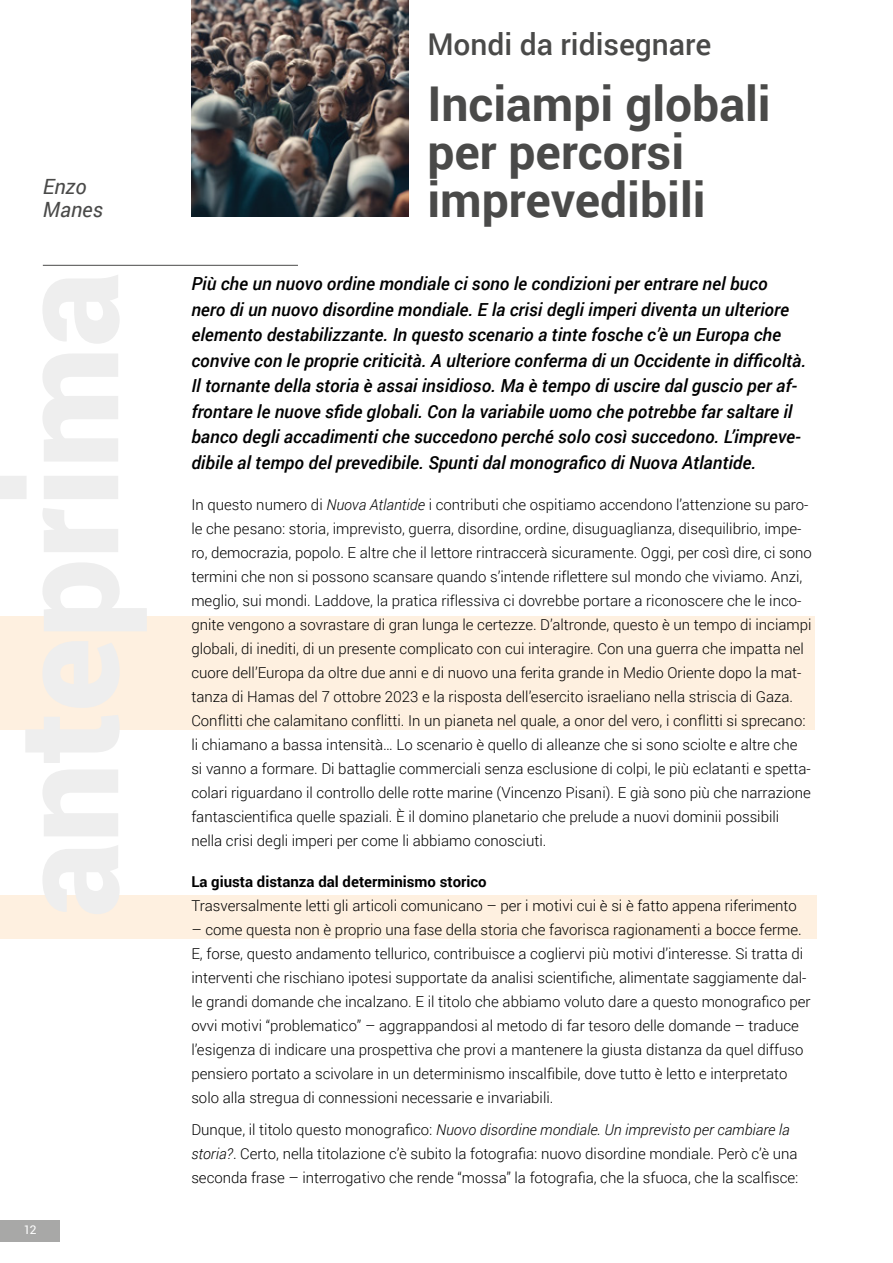
<style>
.page{position:relative;width:893px;height:1263px;background:#fff}
.page>*{position:absolute;margin:0;border:0;box-sizing:border-box;transform-origin:0 0}
.t1{font:700 48px/48px "Roboto";color:#4a4a49}
.t2{font:500 30px "Roboto";color:#4a4a49}
.t3{font:italic 21px/22.5px "Roboto";color:#4a4a49}
.t4{font:italic 500 18px/25.5px "Roboto";color:#000}
.t5{font:300 15px/24px "Roboto";color:#000}
.t6{font:700 15px "Roboto";color:#000}
.t7{font:12px "Roboto";color:#fff}
.s1{font-style:italic}
</style>
<div class="page">
<div style="left:0;top:1220px;width:60px;height:22px;background:#a8a8a7"></div>
<div style="left:0;top:616px;width:814px;height:113px;background:#fef0e0"></div>
<div style="left:0;top:896px;width:816px;height:43px;background:#fef0e0"></div>
<hr style="left:43px;top:265px;width:255px;height:1px;background:#4a4a49">
<svg style="left:0;top:275px;width:147px;height:639px"></svg>
<img style="left:191px;top:0;width:217px;height:217px">
<h3 class="t3" style="left:43px;top:175px;width:62px">Enzo<br>Manes</h3>
<p class="t7" style="left:24px;top:1221px;width:14px">12</p>
<h2 class="t2" style="left:427px;top:23px;width:286px">Mondi da ridisegnare</h2>
<h1 class="t1" style="left:427px;top:78px;width:345px">Inciampi globali per percorsi imprevedibili</h1>
<p class="t4" style="left:191px;top:270px;width:616px">Più che un nuovo ordine mondiale ci sono le condizioni per entrare nel buco<br>nero di un nuovo disordine mondiale. E la crisi degli imperi diventa un ulteriore elemento destabilizzante. In questo scenario a tinte fosche c’è un Europa che convive con le proprie criticità. A ulteriore conferma di un Occidente in difficoltà.<br>Il tornante della storia è assai insidioso. Ma è tempo di uscire dal guscio per af&shy;frontare le nuove sfide globali. Con la variabile uomo che potrebbe far saltare il banco degli accadimenti che succedono perché solo così succedono. L’impreve&shy;dibile al tempo del prevedibile. Spunti dal monografico di Nuova Atlantide.</p>
<p class="t5" style="left:191px;top:492px;width:622px">In questo numero di <span class="s1">Nuova Atlantide</span> i contributi che ospitiamo accendono l’attenzione su paro&shy;le che pesano: storia, imprevisto, guerra, disordine, ordine, disuguaglianza, disequilibrio, impe&shy;ro, democrazia, popolo. E altre che il lettore rintraccerà sicuramente. Oggi, per così dire, ci sono termini che non si possono scansare quando s’intende riflettere sul mondo che viviamo. Anzi, meglio, sui mondi. Laddove, la pratica riflessiva ci dovrebbe portare a riconoscere che le inco&shy;gnite vengono a sovrastare di gran lunga le certezze. D’altronde, questo è un tempo di inciampi globali, di inediti, di un presente complicato con cui interagire. Con una guerra che impatta nel cuore dell’Europa da oltre due anni e di nuovo una ferita grande in Medio Oriente dopo la mat&shy;tanza di Hamas del 7 ottobre 2023 e la risposta dell’esercito israeliano nella striscia di Gaza.<br>Conflitti che calamitano conflitti. In un pianeta nel quale, a onor del vero, i conflitti si sprecano: li chiamano a bassa intensità… Lo scenario è quello di alleanze che si sono sciolte e altre che si vanno a formare. Di battaglie commerciali senza esclusione di colpi, le più eclatanti e spetta&shy;colari riguardano il controllo delle rotte marine (Vincenzo Pisani). E già sono più che narrazione fantascientifica quelle spaziali. È il domino planetario che prelude a nuovi dominii possibili nella crisi degli imperi per come li abbiamo conosciuti.</p>
<p class="t6" style="left:191px;top:871px;width:297px">La giusta distanza dal determinismo storico</p>
<p class="t5" style="left:191px;top:893px;width:607px">Trasversalmente letti gli articoli comunicano – per i motivi cui è si è fatto appena riferimento</p>
<p class="t5" style="left:191px;top:917px;width:621px">– come questa non è proprio una fase della storia che favorisca ragionamenti a bocce ferme.<br>E, forse, questo andamento tellurico, contribuisce a cogliervi più motivi d’interesse. Si tratta di interventi che rischiano ipotesi supportate da analisi scientifiche, alimentate saggiamente dal&shy;le grandi domande che incalzano. E il titolo che abbiamo voluto dare a questo monografico per ovvi motivi “problematico” – aggrappandosi al metodo di far tesoro delle domande – traduce l’esigenza di indicare una prospettiva che provi a mantenere la giusta distanza da quel diffuso pensiero portato a scivolare in un determinismo inscalfibile, dove tutto è letto e interpretato solo alla stregua di connessioni necessarie e invariabili.</p>
<p class="t5" style="left:191px;top:1117px;width:609px">Dunque, il titolo questo monografico: <span class="s1">Nuovo disordine mondiale. Un imprevisto per cambiare la storia?</span>. Certo, nella titolazione c’è subito la fotografia: nuovo disordine mondiale. Però c’è una seconda frase – interrogativo che rende “mossa” la fotografia, che la sfuoca, che la scalfisce:</p>
</div>
